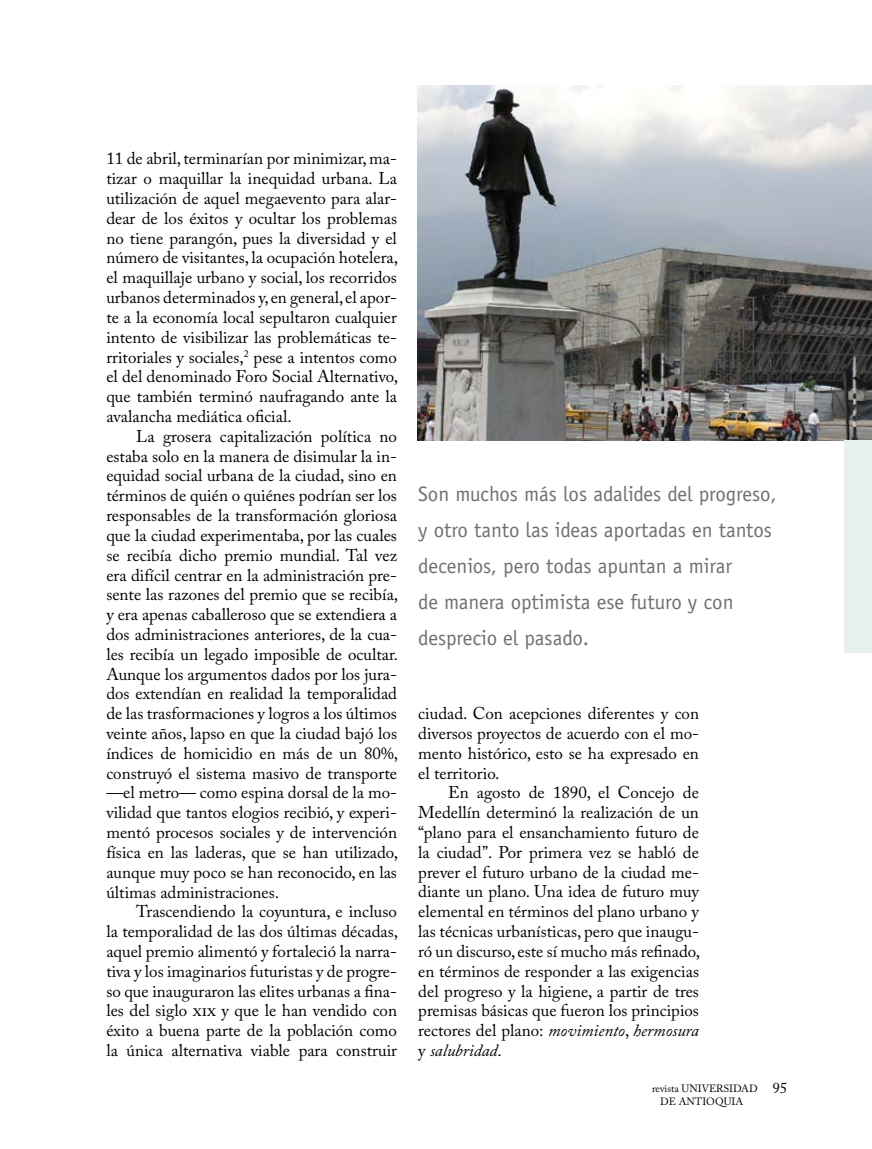
<style>
.page{position:relative;width:872px;height:1149px;background:#fff}
.page>*{position:absolute;margin:0;border:0;box-sizing:border-box;transform-origin:0 0}
.t1{font:21px/36px "Officina Sans";letter-spacing:-.005em;color:#707172}
.t2{font:16.95px/19.8px "Adobe Caslon Pro";color:#000;text-align:justify}
.t3{font:15px "Adobe Caslon Pro";color:#000}
.t4{font:10.5px/12.6px "Adobe Caslon Pro";color:#000;text-align:center}
.s1{font-style:italic}
</style>
<div class="page">
<img style="left:418px;top:85px;width:454px;height:355px">
<div style="left:844px;top:440px;width:28px;height:213px;background:#e7f0ef"></div>
<p class="t2" style="left:106px;top:148px;width:293px">11 de abril, terminarían por minimizar, ma&shy;tizar o maquillar la inequidad urbana. La utilización de aquel megaevento para alar&shy;dear de los éxitos y ocultar los problemas no tiene parangón, pues la diversidad y el número de visitantes, la ocupación hotelera, el maquillaje urbano y social, los recorridos urbanos determinados y, en general, el apor&shy;te a la economía local sepultaron cualquier intento de visibilizar las problemáticas te&shy;rritoriales y sociales,<sup>2</sup> pese a intentos como el del denominado Foro Social Alternativo, que también terminó naufragando ante la avalancha mediática oficial.</p>
<p class="t2" style="left:106px;top:426px;width:293px;text-indent:30px">La grosera capitalización política no estaba solo en la manera de disimular la in&shy;equidad social urbana de la ciudad, sino en términos de quién o quiénes podrían ser los responsables de la transformación gloriosa que la ciudad experimentaba, por las cuales se recibía dicho premio mundial. Tal vez era difícil centrar en la administración pre&shy;sente las razones del premio que se recibía, y era apenas caballeroso que se extendiera a dos administraciones anteriores, de la cua&shy;les recibía un legado imposible de ocultar.<br>Aunque los argumentos dados por los jura&shy;dos extendían en realidad la temporalidad de las trasformaciones y logros a los últimos veinte años, lapso en que la ciudad bajó los índices de homicidio en más de un 80%, construyó el sistema masivo de transporte —el metro— como espina dorsal de la mo&shy;vilidad que tantos elogios recibió, y experi&shy;mentó procesos sociales y de intervención física en las laderas, que se han utilizado, aunque muy poco se han reconocido, en las últimas administraciones.</p>
<p class="t2" style="left:106px;top:901px;width:293px;text-indent:30px">Trascendiendo la coyuntura, e incluso la temporalidad de las dos últimas décadas, aquel premio alimentó y fortaleció la narra&shy;tiva y los imaginarios futuristas y de progre&shy;so que inauguraron las elites urbanas a fina&shy;les del siglo xix y que le han vendido con éxito a buena parte de la población como la única alternativa viable para construir</p>
<p class="t1" style="left:418px;top:475px;width:360px">Son muchos más los adalides del progreso, y otro tanto las ideas aportadas en tantos decenios, pero todas apuntan a mirar<br>de manera optimista ese futuro y con desprecio el pasado.</p>
<p class="t2" style="left:418px;top:703px;width:282px">ciudad. Con acepciones diferentes y con diversos proyectos de acuerdo con el mo&shy;mento histórico, esto se ha expresado en el territorio.</p>
<p class="t2" style="left:418px;top:782px;width:283px;text-indent:30px">En agosto de 1890, el Concejo de Medellín determinó la realización de un “plano para el ensanchamiento futuro de la ciudad”. Por primera vez se habló de prever el futuro urbano de la ciudad me&shy;diante un plano. Una idea de futuro muy elemental en términos del plano urbano y las técnicas urbanísticas, pero que inaugu&shy;ró un discurso, este sí mucho más refinado, en términos de responder a las exigencias del progreso y la higiene, a partir de tres premisas básicas que fueron los principios rectores del plano: <span class="s1">movimiento</span>, <span class="s1">hermosura </span>y <span class="s1">salubridad</span>.</p>
<p class="t4" style="left:652px;top:1082px;width:107px">revista UNIVERSIDAD<br>DE ANTIOQUIA</p>
<p class="t3" style="left:772px;top:1078px;width:16px">95</p>
</div>
